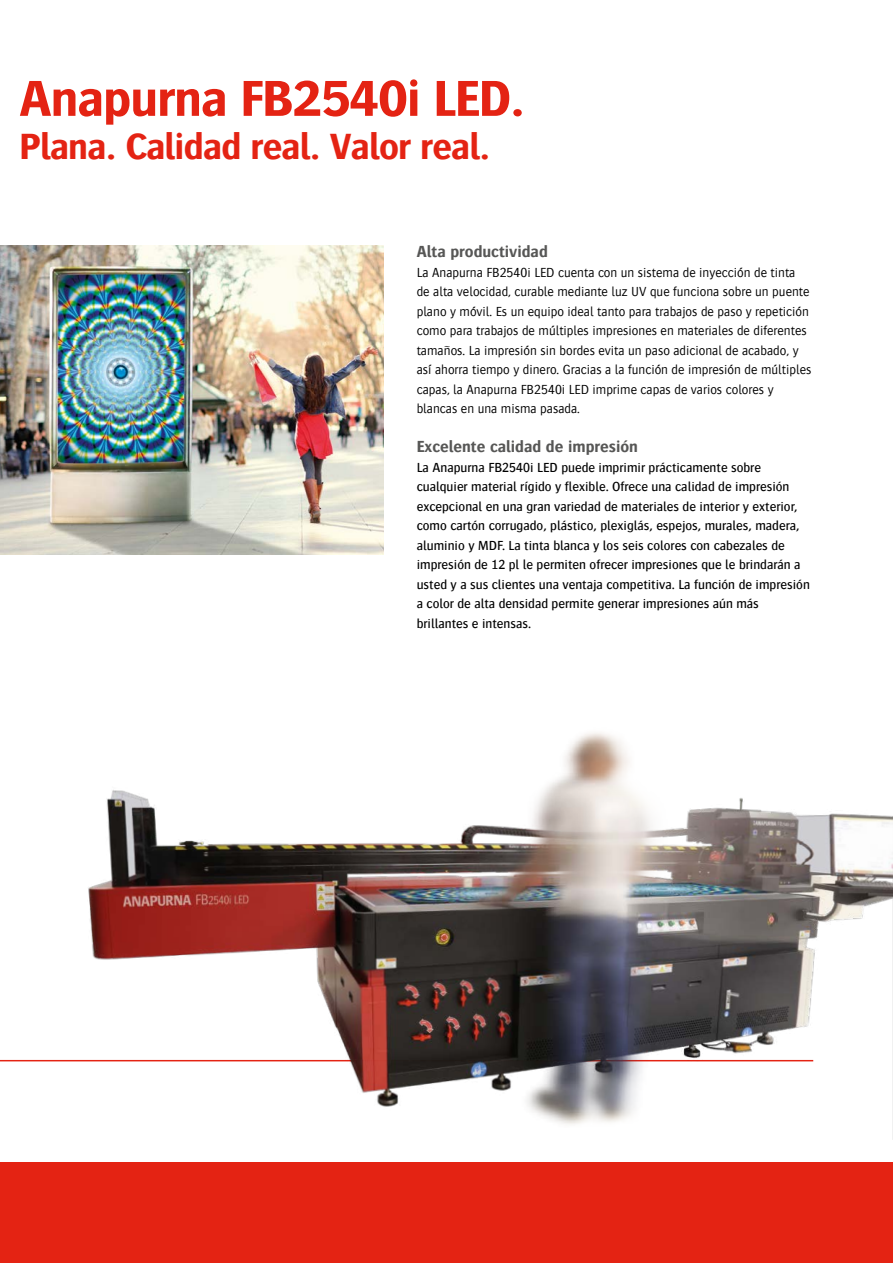
<style>
.page{position:relative;width:893px;height:1263px;background:#fff}
.page>*{position:absolute;margin:0;border:0;box-sizing:border-box;transform-origin:0 0}
.t1{font:700 52.5px "Bosis For Agfa";letter-spacing:-.02em;color:#e42313}
.t2{font:700 37.5px "Bosis For Agfa";letter-spacing:-.02em;color:#e42313}
.t3{font:700 16.5px "Bosis For Agfa";color:#575756}
.t4{font:500 13.5px/19.5px "Bosis For Agfa";color:#000}
.t5{font:300 13.5px/19.5px "Bosis For Agfa";color:#000}
</style>
<div class="page">
<div style="left:0;top:1162px;width:893px;height:101px;background:#e42313"></div>
<img style="left:0;top:246px;width:384px;height:309px">
<hr style="left:0;top:1060px;width:813px;height:1px;background:#e42313">
<img style="left:68px;top:733px;width:825px;height:407px">
<h1 class="t1" style="left:20px;top:69px;width:507px">Anapurna FB2540i LED.</h1>
<h2 class="t2" style="left:20px;top:126px;width:472px">Plana. Calidad real. Valor real.</h2>
<p class="t3" style="left:417px;top:243px;width:133px">Alta productividad</p>
<p class="t5" style="left:417px;top:263px;width:396px">La Anapurna FB2540i LED cuenta con un sistema de inyección de tinta de alta velocidad, curable mediante luz UV que funciona sobre un puente plano y móvil. Es un equipo ideal tanto para trabajos de paso y repetición como para trabajos de múltiples impresiones en materiales de diferentes tamaños. La impresión sin bordes evita un paso adicional de acabado, y así ahorra tiempo y dinero. Gracias a la función de impresión de múltiples capas, la Anapurna FB2540i LED imprime capas de varios colores y blancas en una misma pasada.</p>
<p class="t3" style="left:417px;top:438px;width:223px">Excelente calidad de impresión</p>
<p class="t4" style="left:417px;top:457px;width:395px">La Anapurna FB2540i LED puede imprimir prácticamente sobre cualquier material rígido y flexible. Ofrece una calidad de impresión excepcional en una gran variedad de materiales de interior y exterior, como cartón corrugado, plástico, plexiglás, espejos, murales, madera, aluminio y MDF. La tinta blanca y los seis colores con cabezales de impresión de 12 pl le permiten ofrecer impresiones que le brindarán a usted y a sus clientes una ventaja competitiva. La función de impresión a color de alta densidad permite generar impresiones aún más brillantes e intensas.</p>
</div>
